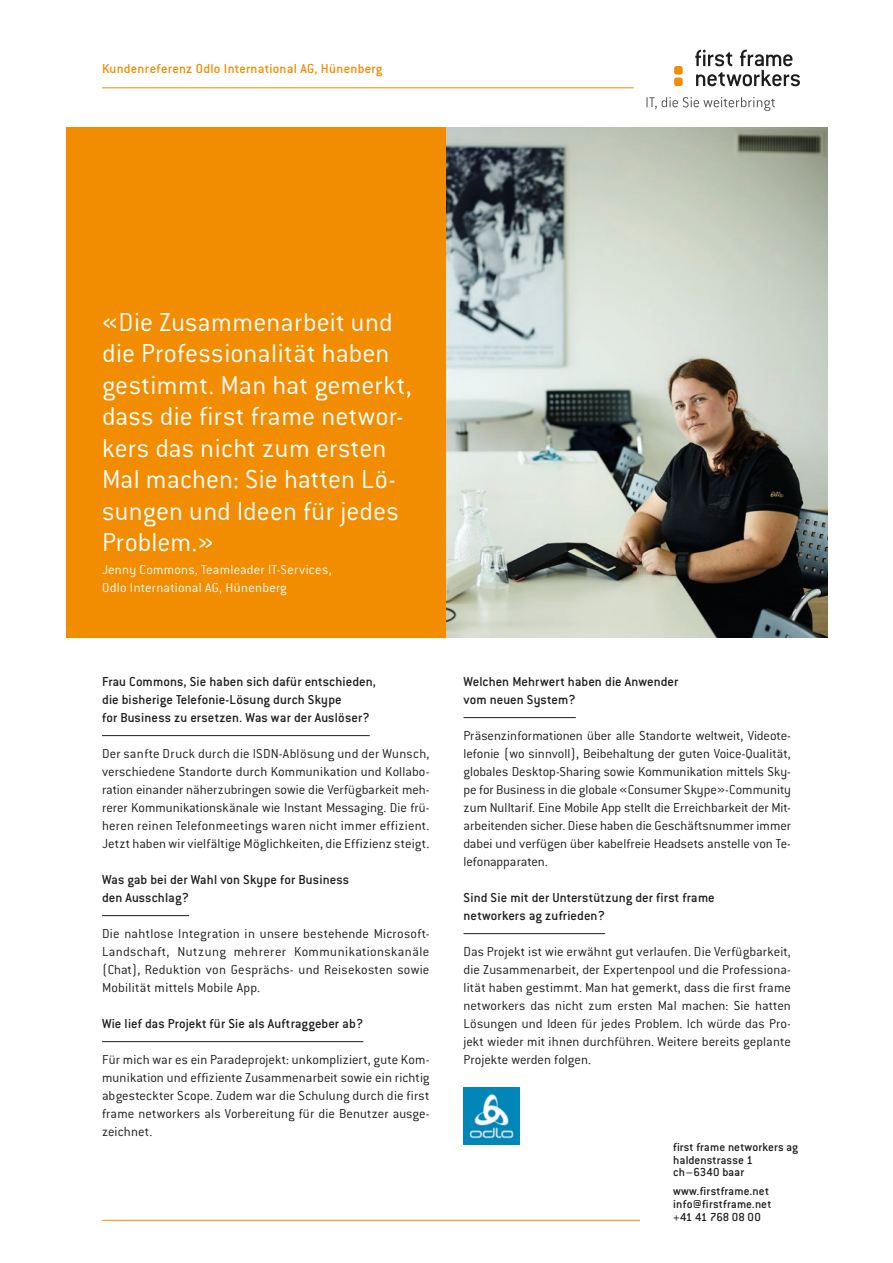
<style>
.page{position:relative;width:893px;height:1263px;background:#fff}
.page>*{position:absolute;margin:0;border:0;box-sizing:border-box;transform-origin:0 0}
.t1{font:300 28.5px/31.5px "Conduit ITC Std";letter-spacing:.005em;color:#fff}
.t2{font:300 14.25px/18px "Conduit ITC Std";letter-spacing:.005em;color:#1d1d1b;text-align:justify}
.t3{font:500 14.25px/18px "Conduit ITC Std";letter-spacing:.005em;color:#1d1d1b}
.t4{font:300 14.25px/18px "Conduit ITC Std";letter-spacing:.015em;color:#fff}
.t5{font:500 14.25px "Conduit ITC Std";letter-spacing:.015em;color:#f28c00}
.t6{font:500 12.75px/12.8px "Conduit ITC Std";letter-spacing:.005em;color:#1d1d1b}
</style>
<div class="page">
<div style="left:66px;top:128px;width:380px;height:510px;background:#f28c00"></div>
<hr style="left:102px;top:735px;width:268px;height:1px;background:#1d1d1b">
<hr style="left:102px;top:915px;width:87px;height:1px;background:#1d1d1b">
<hr style="left:102px;top:1041px;width:261px;height:1px;background:#1d1d1b">
<hr style="left:463px;top:717px;width:113px;height:1px;background:#1d1d1b">
<hr style="left:463px;top:933px;width:142px;height:1px;background:#1d1d1b">
<img style="left:463px;top:1087px;width:57px;height:57px">
<hr style="left:102px;top:1220px;width:538px;height:1px;background:#f28c00">
<img style="left:446px;top:128px;width:381px;height:510px">
<hr style="left:102px;top:88px;width:532px;height:1px;background:#f28c00">
<svg style="left:695px;top:50px;width:105px;height:36px"></svg>
<div style="left:674px;top:77px;width:9px;height:9px;background:#f28c00;border-radius:3px"></div>
<div style="left:674px;top:66px;width:9px;height:9px;background:#f28c00;border-radius:3px"></div>
<svg style="left:646px;top:97px;width:129px;height:14px"></svg>
<p class="t5" style="left:102px;top:60px;width:282px">Kundenreferenz Odlo I nternational AG, Hünenberg</p>
<h1 class="t1" style="left:102px;top:305px;width:311px">«Die Zusammenarbeit und die Professionalität haben gestimmt. Man hat gemerkt, dass die first frame networ&shy;kers das nicht zum ersten<br>Mal machen: Sie hatten Lö&shy;sungen und Ideen für jedes<br>Problem.»</h1>
<p class="t4" style="left:102px;top:560px;width:231px">Jenny Commons, Teamleader IT-Services,<br>Odlo International AG, Hünenberg</p>
<p class="t3" style="left:102px;top:672px;width:275px">Frau Commons, Sie haben sich dafür entschieden, die bisherige Telefonie-Lösung durch Skype<br>for Business zu ersetzen. Was war der Auslöser?</p>
<p class="t2" style="left:102px;top:744px;width:329px">Der sanfte Druck durch die ISDN-Ablösung und der Wunsch, verschiedene Standorte durch Kommunikation und Kollabo&shy;ration einander näherzubringen sowie die Verfügbarkeit meh&shy;rerer Kommunikationskänale wie Instant Messaging. Die frü&shy;heren reinen Telefonmeetings waren nicht immer effizient.<br>Jetzt haben wir vielfältige Möglichkeiten, die Effizienz steigt.</p>
<p class="t3" style="left:102px;top:870px;width:249px">Was gab bei der Wahl von Skype for Business den Ausschlag?</p>
<p class="t2" style="left:102px;top:924px;width:329px">Die nahtlose Integration in unsere bestehende Microsoft-Landschaft, Nutzung mehrerer Kommunikationskanäle (Chat), Reduktion von Gesprächs- und Reisekosten sowie Mobilität mittels Mobile App.</p>
<p class="t3" style="left:102px;top:1014px;width:263px">Wie lief das Projekt für Sie als Auftraggeber ab?</p>
<p class="t2" style="left:102px;top:1050px;width:329px">Für mich war es ein Paradeprojekt: unkompliziert, gute Kom&shy;munikation und effiziente Zusammenarbeit sowie ein richtig abgesteckter Scope. Zudem war die Schulung durch die first frame networkers als Vorbereitung für die Benutzer ausge&shy;zeichnet.</p>
<p class="t3" style="left:463px;top:672px;width:216px">Welchen Mehrwert haben die Anwender vom neuen System?</p>
<p class="t2" style="left:463px;top:726px;width:329px">Präsenzinformationen über alle Standorte weltweit, Videote&shy;lefonie (wo sinnvoll), Beibehaltung der guten Voice-Qualität, globales Desktop-Sharing sowie Kommunikation mittels Sky&shy;pe for Business in die globale «Consumer Skype»-Community zum Nulltarif. Eine Mobile App stellt die Erreichbarkeit der Mit&shy;arbeitenden sicher. Diese haben die Geschäftsnummer immer dabei und verfügen über kabelfreie Headsets anstelle von Te&shy;lefonapparaten.</p>
<p class="t3" style="left:463px;top:888px;width:253px">Sind Sie mit der Unterstützung der first frame networkers ag zufrieden?</p>
<p class="t2" style="left:463px;top:942px;width:329px">Das Projekt ist wie erwähnt gut verlaufen. Die Verfügbarkeit, die Zusammenarbeit, der Expertenpool und die Professiona&shy;lität haben gestimmt. Man hat gemerkt, dass die first frame networkers das nicht zum ersten Mal machen: Sie hatten Lösungen und Ideen für jedes Problem. Ich würde das Pro&shy;jekt wieder mit ihnen durchführen. Weitere bereits geplante Projekte werden folgen.</p>
<p class="t6" style="left:673px;top:1140px;width:126px">first frame networkers ag haldenstrasse 1 ch–6340 baar</p>
<p class="t6" style="left:673px;top:1184px;width:100px">www.firstframe.net info@firstframe.net +41 41 768 08 00</p>
</div>
